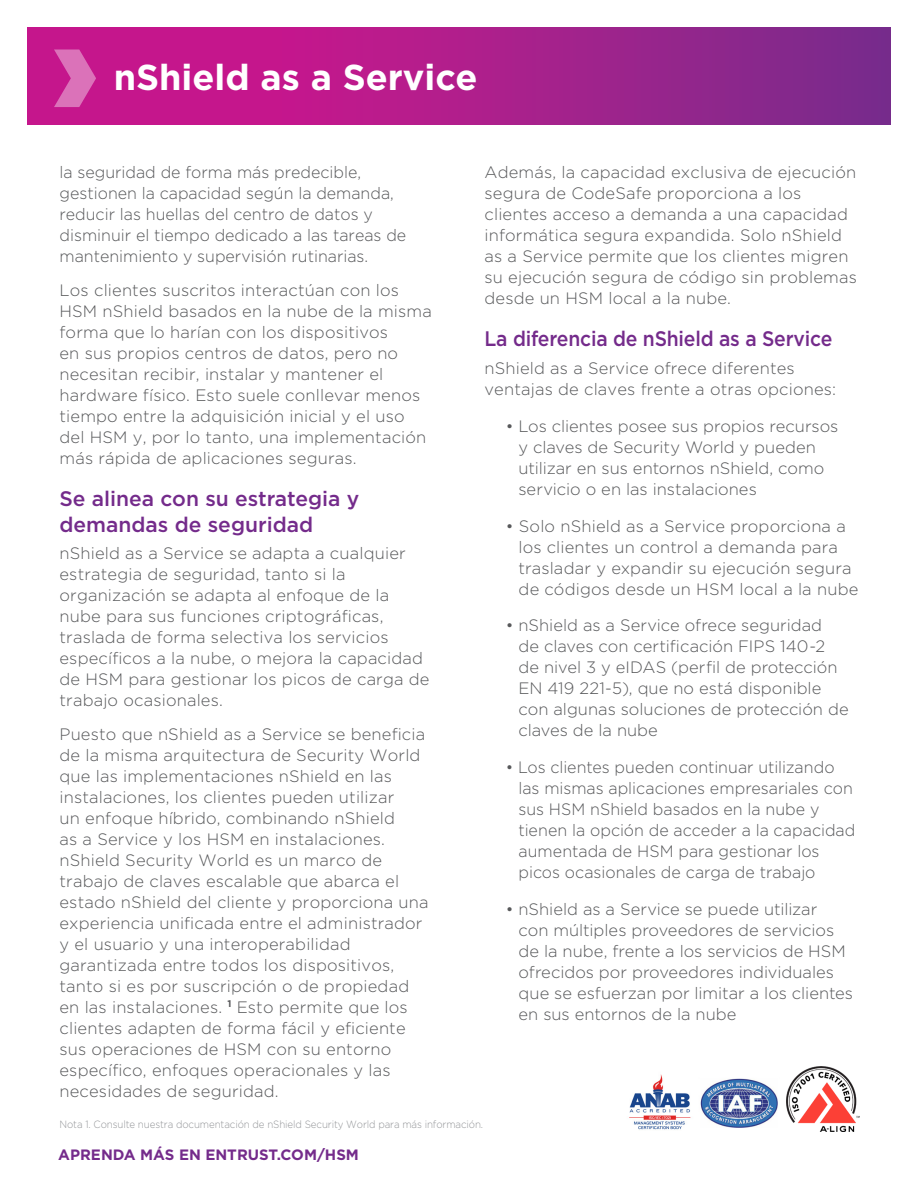
<style>
.page{position:relative;width:918px;height:1188px;background:#fff}
.page>*{position:absolute;margin:0;border:0;box-sizing:border-box;transform-origin:0 0}
._1_Back_Page_Title{font:700 36px "Gotham";color:#fff}
._3_Header{font:500 21px/25.5px "Gotham";letter-spacing:-.005em;color:#742b8b}
._3_Header-2{font:500 21px "Gotham";letter-spacing:-.005em;color:#742b8b;scale:.92 1}
._4_Body_Text{font:300 16.5px/21px "Gotham";letter-spacing:.01em;color:#57585a}
.t1{font:700 15px "Gotham";color:#742b8b}
._6_Referances{font:300 10.5px "Gotham";letter-spacing:-.01em;color:#939598;scale:.93 1}
</style>
<div class="page">
<svg style="left:27px;top:27px;width:864px;height:98px;background:#a91e8b"></svg>
<img style="left:787px;top:1067px;width:72px;height:64px">
<img style="left:629px;top:1074px;width:149px;height:56px">
<svg style="left:54px;top:50px;width:42px;height:57px;background:#d24da7"></svg>
<p class="_1_Back_Page_Title" style="left:114px;top:54px;width:365px">nShield as a Service</p>
<p class="_4_Body_Text" style="left:60px;top:161px;width:348px">la seguridad de forma más predecible, gestionen la capacidad según la demanda, reducir las huellas del centro de datos y disminuir el tiempo dedicado a las tareas de mantenimiento y supervisión rutinarias.</p>
<p class="_4_Body_Text" style="left:60px;top:279px;width:374px">Los clientes suscritos interactúan con los HSM nShield basados en la nube de la misma forma que lo harían con los dispositivos<br>en sus propios centros de datos, pero no necesitan recibir, instalar y mantener el hardware físico. Esto suele conllevar menos tiempo entre la adquisición inicial y el uso del HSM y, por lo tanto, una implementación más rápida de aplicaciones seguras.</p>
<p class="_3_Header" style="left:60px;top:486px;width:301px">Se alinea con su estrategia y demandas de seguridad</p>
<p class="_4_Body_Text" style="left:60px;top:542px;width:372px">nShield as a Service se adapta a cualquier estrategia de seguridad, tanto si la organización se adapta al enfoque de la nube para sus funciones criptográficas, traslada de forma selectiva los servicios específicos a la nube, o mejora la capacidad de HSM para gestionar los picos de carga de trabajo ocasionales.</p>
<p class="_4_Body_Text" style="left:60px;top:723px;width:371px">Puesto que nShield as a Service se beneficia de la misma arquitectura de Security World que las implementaciones nShield en las instalaciones, los clientes pueden utilizar<br>un enfoque híbrido, combinando nShield<br>as a Service y los HSM en instalaciones. nShield Security World es un marco de trabajo de claves escalable que abarca el estado nShield del cliente y proporciona una experiencia unificada entre el administrador y el usuario y una interoperabilidad garantizada entre todos los dispositivos, tanto si es por suscripción o de propiedad en las instalaciones. <sup>1</sup> Esto permite que los clientes adapten de forma fácil y eficiente sus operaciones de HSM con su entorno específico, enfoques operacionales y las necesidades de seguridad.</p>
<p class="_4_Body_Text" style="left:485px;top:161px;width:374px">Además, la capacidad exclusiva de ejecución segura de CodeSafe proporciona a los clientes acceso a demanda a una capacidad informática segura expandida. Solo nShield as a Service permite que los clientes migren su ejecución segura de código sin problemas desde un HSM local a la nube.</p>
<p class="_3_Header-2" style="left:485px;top:325px;width:380px">La diferencia de nShield as a Service</p>
<p class="_4_Body_Text" style="left:485px;top:357px;width:353px">nShield as a Service ofrece diferentes ventajas de claves frente a otras opciones:</p>
<p class="_4_Body_Text" style="left:519px;top:415px;width:321px;text-indent:-13px">• Los clientes posee sus propios recursos y claves de Security World y pueden utilizar en sus entornos nShield, como servicio o en las instalaciones</p>
<p class="_4_Body_Text" style="left:519px;top:515px;width:341px;text-indent:-13px">• Solo nShield as a Service proporciona a los clientes un control a demanda para trasladar y expandir su ejecución segura de códigos desde un HSM local a la nube</p>
<p class="_4_Body_Text" style="left:519px;top:615px;width:332px;text-indent:-13px">• nShield as a Service ofrece seguridad<br>de claves con certificación FIPS 140-2 de nivel 3 y eIDAS (perfil de protección EN 419 221-5), que no está disponible con algunas soluciones de protección de claves de la nube</p>
<p class="_4_Body_Text" style="left:519px;top:757px;width:338px;text-indent:-13px">• Los clientes pueden continuar utilizando las mismas aplicaciones empresariales con sus HSM nShield basados en la nube y tienen la opción de acceder a la capacidad aumentada de HSM para gestionar los picos ocasionales de carga de trabajo</p>
<p class="_4_Body_Text" style="left:519px;top:899px;width:336px;text-indent:-13px">• nShield as a Service se puede utilizar<br>con múltiples proveedores de servicios de la nube, frente a los servicios de HSM ofrecidos por proveedores individuales que se esfuerzan por limitar a los clientes en sus entornos de la nube</p>
<p class="_6_Referances" style="left:60px;top:1118px;width:457px">Nota 1. Consulte nuestra documentación de nShield Security World para más información.</p>
<p class="t1" style="left:58px;top:1144px;width:302px">APRENDA MÁS EN ENTRUST.COM/HSM</p>
</div>
